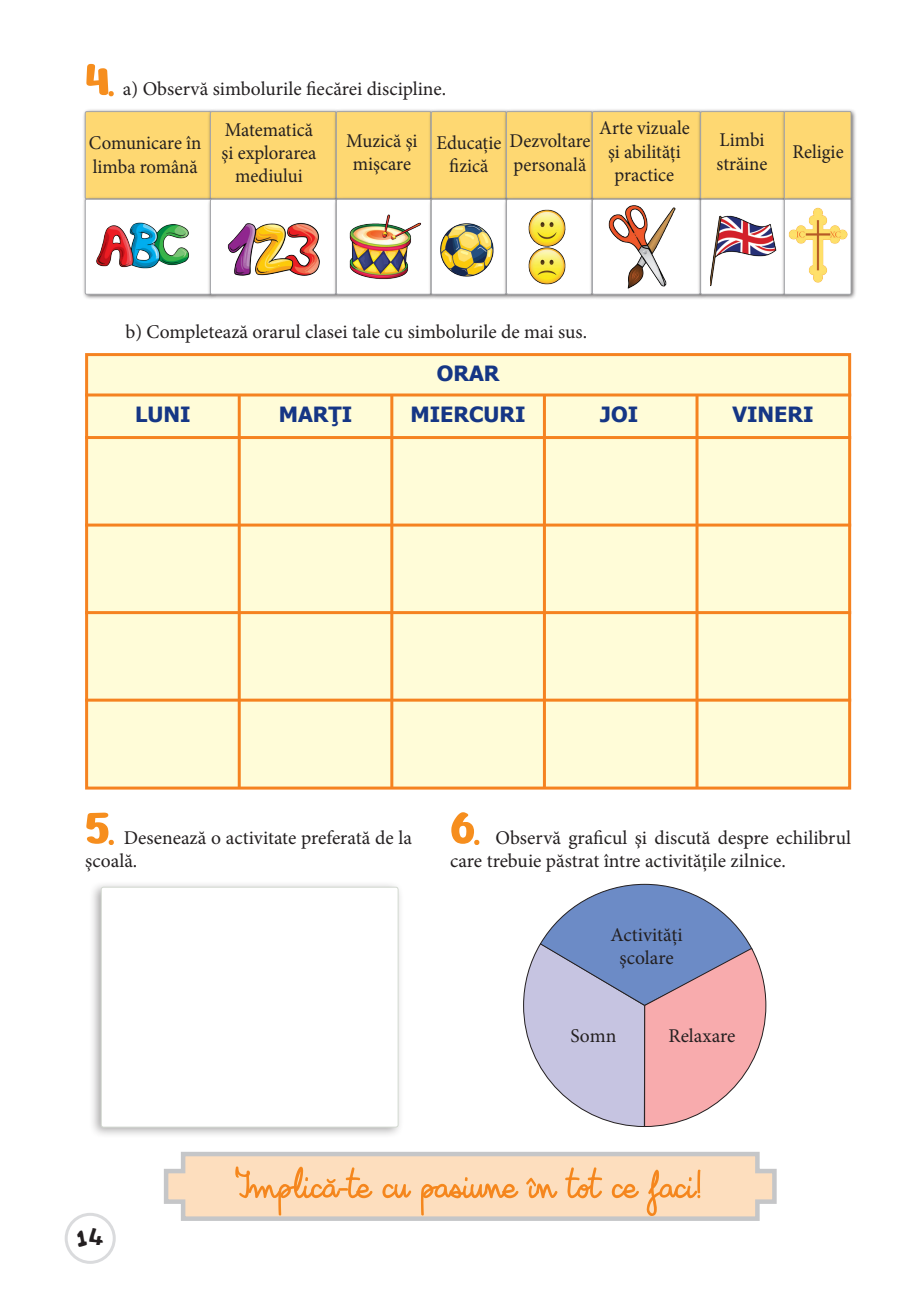
<style>
.page{position:relative;width:915px;height:1306px;background:#fff}
.page>*{position:absolute;margin:0;border:0;box-sizing:border-box;transform-origin:0 0}
.t1{font:54px "Nerko One";color:#f68e1e}
.t2{font:30px "Rumpelstiltskin";color:#231f20}
.t3{font:700 21px "Tahoma";color:#153685}
.t4{font:19.5px/23.4px "Minion Pro";color:#231f20}
.t5{font:19.5px/23.4px "Minion Pro";color:#231f20;scale:.96 1}
.s1{font-family:"Lettersfor Learners";font-size:45px}
</style>
<div class="page">
<div style="left:65px;top:1212px;width:51px;height:51px;border:3px solid #dadbdd;border-radius:50%"></div>
<svg style="left:108px;top:91px;width:6px;height:6px"></svg>
<svg style="left:108px;top:839px;width:6px;height:6px"></svg>
<svg style="left:474px;top:839px;width:6px;height:6px"></svg>
<div style="left:82px;top:108px;width:135px;height:97px;background:#231f20;opacity:.75"></div>
<div style="left:85px;top:112px;width:126px;height:87px;background:#fed872;border-radius:2px"></div>
<div style="left:85px;top:111px;width:126px;height:88px;border:1px solid #a4a5a9;border-radius:2px"></div>
<div style="left:207px;top:108px;width:135px;height:97px;background:#231f20;opacity:.75"></div>
<div style="left:210px;top:112px;width:126px;height:87px;background:#fed872;border-radius:2px"></div>
<div style="left:210px;top:111px;width:126px;height:88px;border:1px solid #a4a5a9;border-radius:2px"></div>
<div style="left:333px;top:108px;width:104px;height:97px;background:#231f20;opacity:.75"></div>
<div style="left:336px;top:112px;width:95px;height:87px;background:#fed872;border-radius:2px"></div>
<div style="left:336px;top:111px;width:95px;height:88px;border:1px solid #a4a5a9;border-radius:2px"></div>
<div style="left:427px;top:108px;width:85px;height:97px;background:#231f20;opacity:.75"></div>
<div style="left:431px;top:112px;width:75px;height:87px;background:#fed872;border-radius:2px"></div>
<div style="left:431px;top:111px;width:75px;height:88px;border:1px solid #a4a5a9;border-radius:2px"></div>
<div style="left:503px;top:108px;width:95px;height:97px;background:#231f20;opacity:.75"></div>
<div style="left:506px;top:112px;width:86px;height:87px;background:#fed872;border-radius:2px"></div>
<div style="left:506px;top:111px;width:86px;height:88px;border:1px solid #a4a5a9;border-radius:2px"></div>
<div style="left:588px;top:108px;width:118px;height:97px;background:#231f20;opacity:.75"></div>
<div style="left:592px;top:112px;width:108px;height:87px;background:#fed872;border-radius:2px"></div>
<div style="left:592px;top:111px;width:108px;height:88px;border:1px solid #a4a5a9;border-radius:2px"></div>
<div style="left:82px;top:196px;width:135px;height:104px;background:#231f20;opacity:.75"></div>
<div style="left:85px;top:199px;width:126px;height:95px;background:#fff;border-radius:2px"></div>
<div style="left:85px;top:199px;width:126px;height:95px;border:1px solid #a4a5a9;border-radius:2px"></div>
<div style="left:207px;top:196px;width:135px;height:104px;background:#231f20;opacity:.75"></div>
<div style="left:210px;top:199px;width:126px;height:95px;background:#fff;border-radius:2px"></div>
<div style="left:210px;top:199px;width:126px;height:95px;border:1px solid #a4a5a9;border-radius:2px"></div>
<div style="left:333px;top:196px;width:104px;height:104px;background:#231f20;opacity:.75"></div>
<div style="left:336px;top:199px;width:95px;height:95px;background:#fff;border-radius:2px"></div>
<div style="left:336px;top:199px;width:95px;height:95px;border:1px solid #a4a5a9;border-radius:2px"></div>
<div style="left:427px;top:196px;width:85px;height:104px;background:#231f20;opacity:.75"></div>
<div style="left:431px;top:199px;width:75px;height:95px;background:#fff;border-radius:2px"></div>
<div style="left:431px;top:199px;width:75px;height:95px;border:1px solid #a4a5a9;border-radius:2px"></div>
<div style="left:503px;top:196px;width:95px;height:104px;background:#231f20;opacity:.75"></div>
<div style="left:506px;top:199px;width:86px;height:95px;background:#fff;border-radius:2px"></div>
<div style="left:506px;top:199px;width:86px;height:95px;border:1px solid #a4a5a9;border-radius:2px"></div>
<div style="left:588px;top:196px;width:118px;height:104px;background:#231f20;opacity:.75"></div>
<div style="left:592px;top:199px;width:108px;height:95px;background:#fff;border-radius:2px"></div>
<div style="left:592px;top:199px;width:108px;height:95px;border:1px solid #a4a5a9;border-radius:2px"></div>
<img style="left:96px;top:222px;width:93px;height:47px">
<img style="left:227px;top:222px;width:93px;height:54px">
<img style="left:528px;top:210px;width:38px;height:74px">
<img style="left:440px;top:223px;width:54px;height:54px">
<img style="left:608px;top:205px;width:67px;height:83px">
<img style="left:349px;top:214px;width:72px;height:65px">
<div style="left:85px;top:353px;width:765px;height:436px;background:#fffcd8;border:3px solid #f58220"></div>
<hr style="left:238px;top:394px;width:3px;height:393px;background:#f58220">
<hr style="left:390px;top:394px;width:3px;height:393px;background:#f58220">
<hr style="left:542px;top:394px;width:3px;height:393px;background:#f58220">
<hr style="left:695px;top:394px;width:3px;height:393px;background:#f58220">
<hr style="left:85px;top:436px;width:765px;height:3px;background:#f58220">
<hr style="left:85px;top:393px;width:765px;height:3px;background:#f58220">
<hr style="left:85px;top:523px;width:765px;height:3px;background:#f58220">
<hr style="left:85px;top:611px;width:765px;height:3px;background:#f58220">
<hr style="left:85px;top:698px;width:765px;height:3px;background:#f58220">
<div style="left:697px;top:108px;width:93px;height:97px;background:#231f20;opacity:.75"></div>
<div style="left:700px;top:112px;width:84px;height:87px;background:#fed872;border-radius:2px"></div>
<div style="left:700px;top:111px;width:84px;height:88px;border:1px solid #a4a5a9;border-radius:2px"></div>
<div style="left:697px;top:196px;width:93px;height:104px;background:#231f20;opacity:.75"></div>
<div style="left:700px;top:199px;width:84px;height:95px;background:#fff;border-radius:2px"></div>
<div style="left:700px;top:199px;width:84px;height:95px;border:1px solid #a4a5a9;border-radius:2px"></div>
<img style="left:710px;top:215px;width:66px;height:72px">
<div style="left:780px;top:108px;width:76px;height:97px;background:#231f20;opacity:.75"></div>
<div style="left:784px;top:112px;width:66px;height:87px;background:#fed872"></div>
<div style="left:783px;top:111px;width:67px;height:88px;border:1px solid #a4a5a9"></div>
<div style="left:780px;top:196px;width:76px;height:104px;background:#231f20;opacity:.75"></div>
<div style="left:784px;top:199px;width:66px;height:95px;background:#fff"></div>
<div style="left:783px;top:199px;width:67px;height:95px;border:1px solid #a4a5a9"></div>
<img style="left:788px;top:207px;width:59px;height:76px">
<hr style="left:914px;top:1px;width:1px;height:186px;background:#f9a566">
<div style="left:88px;top:880px;width:316px;height:258px;background:#231f20;opacity:.39"></div>
<div style="left:101px;top:887px;width:297px;height:240px;background:#fff;border-radius:2px"></div>
<div style="left:101px;top:887px;width:297px;height:240px;border:1px solid #d3d9d1;border-radius:2px"></div>
<svg style="left:164px;top:1151px;width:613px;height:70px"></svg>
<svg style="left:523px;top:883px;width:243px;height:244px"></svg>
<h1 class="t1" style="left:85px;top:44px;width:29px">4<span class="s1">.</span></h1>
<p class="t4" style="left:123px;top:77px;width:324px">a) Observă simbolurile fiecărei discipline.</p>
<p class="t5" style="left:89px;top:131px;width:119px">Comunicare în limba română</p>
<p class="t5" style="left:221px;top:118px;width:100px;text-align:center">Matematică şi explorarea mediului</p>
<p class="t5" style="left:346px;top:129px;width:76px;text-align:center">Muzică şi mişcare</p>
<p class="t5" style="left:449px;top:129px;width:148px;line-height:24.6px;text-indent:-13px">Educaţie Dezvoltare fizică</p>
<p class="t5" style="left:513px;top:153px;width:77px">personală</p>
<p class="t5" style="left:599px;top:116px;width:96px;text-align:center">Arte vizuale şi abilităţi practice</p>
<p class="t5" style="left:716px;top:128px;width:54px">Limbi străine</p>
<p class="t5" style="left:792px;top:140px;width:55px">Religie</p>
<p class="t4" style="left:125px;top:320px;width:463px">b) Completează orarul clasei tale cu simbolurile de mai sus.</p>
<p class="t3" style="left:436px;top:358px;width:64px">ORAR</p>
<p class="t3" style="left:135px;top:399px;width:57px">LUNI</p>
<p class="t3" style="left:279px;top:399px;width:75px">MARŢI</p>
<p class="t3" style="left:410px;top:399px;width:117px">MIERCURI</p>
<p class="t3" style="left:600px;top:399px;width:39px">JOI</p>
<p class="t3" style="left:732px;top:399px;width:83px">VINERI</p>
<h1 class="t1" style="left:85px;top:793px;width:29px">5<span class="s1">.</span></h1>
<p class="t4" style="left:85px;top:826px;width:328px;text-indent:39px">Desenează o activitate preferată de la şcoală.</p>
<h1 class="t1" style="left:450px;top:793px;width:30px">6<span class="s1">.</span></h1>
<p class="t4" style="left:450px;top:826px;width:402px;text-indent:45px">Observă graficul şi discută despre echilibrul care trebuie păstrat între activităţile zilnice.</p>
<p class="t4" style="left:610px;top:922px;width:74px;text-align:center">Activităţi şcolare</p>
<p class="t4" style="left:570px;top:1024px;width:47px">Somn</p>
<p class="t4" style="left:668px;top:1023px;width:68px">Relaxare</p>
<h2 class="t2" style="left:76px;top:1216px;width:29px">14</h2>
</div>
